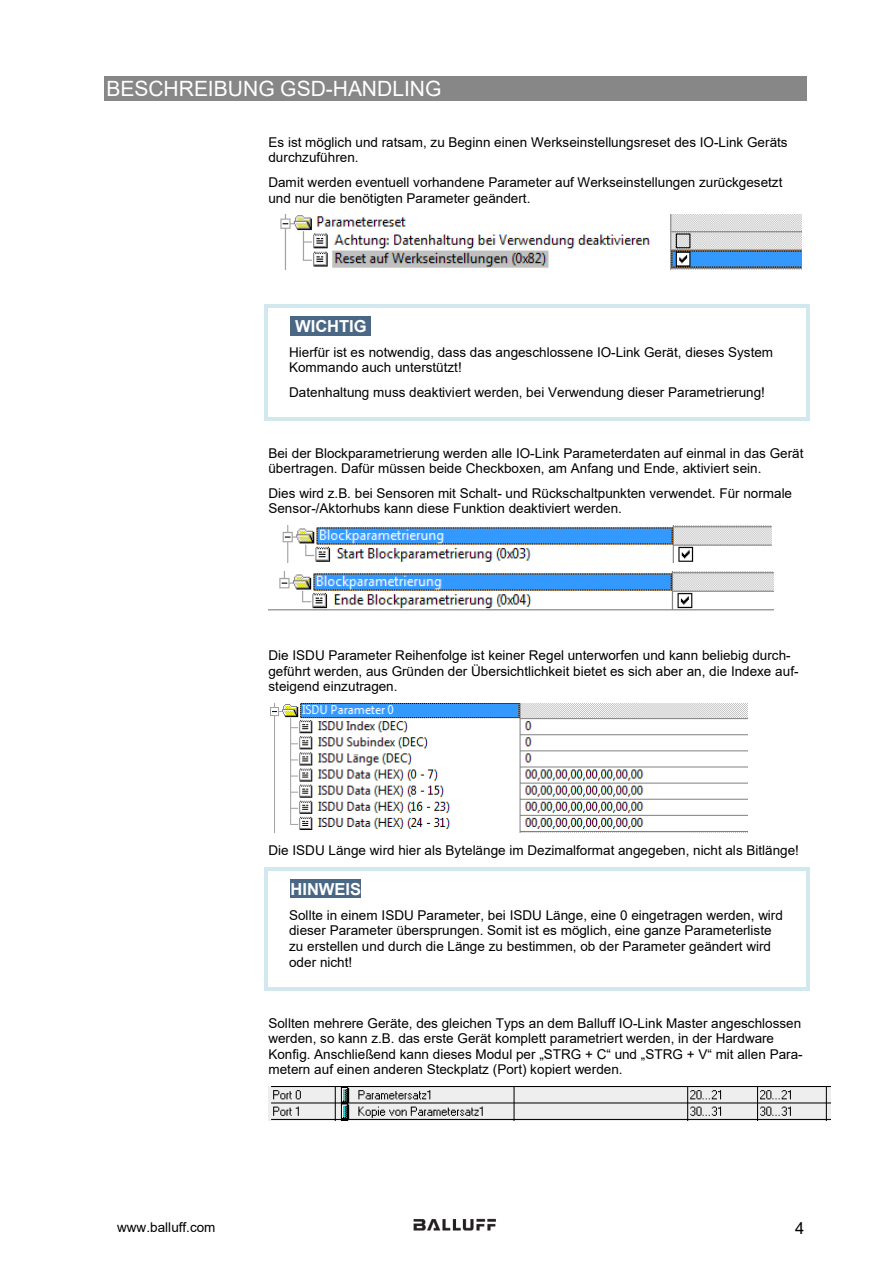
<style>
.page{position:relative;width:893px;height:1263px;background:#fff}
.page>*{position:absolute;margin:0;border:0;box-sizing:border-box;transform-origin:0 0}
.t1{font:21px "Arial";color:#fff}
.t2{font:700 16.5px "Arial";letter-spacing:-.005em;color:#fff}
.t3{font:16.5px "Arial";color:#000}
.t4{font:13.5px/15.6px "Arial";letter-spacing:.005em;color:#000}
</style>
<div class="page">
<div style="left:104px;top:76px;width:702px;height:25px;background:#878787"></div>
<img style="left:414px;top:1219px;width:82px;height:12px">
<div style="left:291px;top:316px;width:80px;height:19px;background:#4a6785"></div>
<svg style="left:264px;top:304px;width:3px;height:12px"></svg>
<hr style="left:267px;top:304px;width:539px;height:3px;background:#d2e8ef">
<hr style="left:806px;top:304px;width:4px;height:12px;background:#d2e8ef">
<hr style="left:264px;top:316px;width:3px;height:101px;background:#d2e8ef">
<svg style="left:264px;top:417px;width:3px;height:4px"></svg>
<hr style="left:267px;top:417px;width:539px;height:4px;background:#d2e8ef">
<hr style="left:806px;top:316px;width:4px;height:101px;background:#d2e8ef">
<svg style="left:806px;top:417px;width:4px;height:4px"></svg>
<div style="left:291px;top:879px;width:70px;height:19px;background:#4a6785"></div>
<svg style="left:264px;top:867px;width:3px;height:12px"></svg>
<hr style="left:267px;top:867px;width:539px;height:3px;background:#d2e8ef">
<hr style="left:806px;top:867px;width:4px;height:12px;background:#d2e8ef">
<hr style="left:264px;top:879px;width:3px;height:108px;background:#d2e8ef">
<hr style="left:267px;top:987px;width:539px;height:3px;background:#d2e8ef">
<hr style="left:806px;top:879px;width:4px;height:108px;background:#d2e8ef">
<svg style="left:806px;top:987px;width:4px;height:3px"></svg>
<img style="left:280px;top:214px;width:522px;height:55px">
<img style="left:282px;top:525px;width:489px;height:37px">
<img style="left:268px;top:571px;width:505px;height:40px">
<img style="left:270px;top:703px;width:478px;height:130px">
<img style="left:268px;top:1086px;width:563px;height:35px">
<h1 class="t1" style="left:106px;top:74px;width:337px">BESCHREIBUNG GSD-HANDLING</h1>
<p class="t4" style="left:268px;top:134px;width:521px">Es ist möglich und ratsam, zu Beginn einen Werkseinstellungsreset des IO-Link Geräts durchzuführen.</p>
<p class="t4" style="left:268px;top:174px;width:516px">Damit werden eventuell vorhandene Parameter auf Werkseinstellungen zurückgesetzt und nur die benötigten Parameter geändert.</p>
<p class="t2" style="left:295px;top:314px;width:73px">WICHTIG</p>
<p class="t4" style="left:289px;top:344px;width:486px">Hierfür ist es notwendig, dass das angeschlossene IO-Link Gerät, dieses System<br>Kommando auch unterstützt!</p>
<p class="t4" style="left:289px;top:384px;width:477px">Datenhaltung muss deaktiviert werden, bei Verwendung dieser Parametrierung!</p>
<p class="t4" style="left:268px;top:445px;width:537px">Bei der Blockparametrierung werden alle IO-Link Parameterdaten auf einmal in das Gerät übertragen. Dafür müssen beide Checkboxen, am Anfang und Ende, aktiviert sein.</p>
<p class="t4" style="left:268px;top:485px;width:525px">Dies wird z.B. bei Sensoren mit Schalt- und Rückschaltpunkten verwendet. Für normale<br>Sensor-/Aktorhubs kann diese Funktion deaktiviert werden.</p>
<p class="t4" style="left:268px;top:648px;width:532px">Die ISDU Parameter Reihenfolge ist keiner Regel unterworfen und kann beliebig durch&shy;geführt werden, aus Gründen der Übersichtlichkeit bietet es sich aber an, die Indexe auf&shy;steigend einzutragen.</p>
<p class="t4" style="left:268px;top:843px;width:532px">Die ISDU Länge wird hier als Bytelänge im Dezimalformat angegeben, nicht als Bitlänge!</p>
<p class="t2" style="left:291px;top:877px;width:72px">HINWEIS</p>
<p class="t4" style="left:289px;top:907px;width:495px">Sollte in einem ISDU Parameter, bei ISDU Länge, eine 0 eingetragen werden, wird dieser Parameter übersprungen. Somit ist es möglich, eine ganze Parameterliste zu erstellen und durch die Länge zu bestimmen, ob der Parameter geändert wird oder nicht!</p>
<p class="t4" style="left:268px;top:1015px;width:536px">Sollten mehrere Geräte, des gleichen Typs an dem Balluff IO-Link Master angeschlossen werden, so kann z.B. das erste Gerät komplett parametriert werden, in der Hardware Konfig. Anschließend kann dieses Modul per „STRG + C“ und „STRG + V“ mit allen Para&shy;metern auf einen anderen Steckplatz (Port) kopiert werden.</p>
<p class="t4" style="left:117px;top:1219px;width:100px">www.balluff.com</p>
<p class="t3" style="left:795px;top:1217px;width:11px">4</p>
</div>
